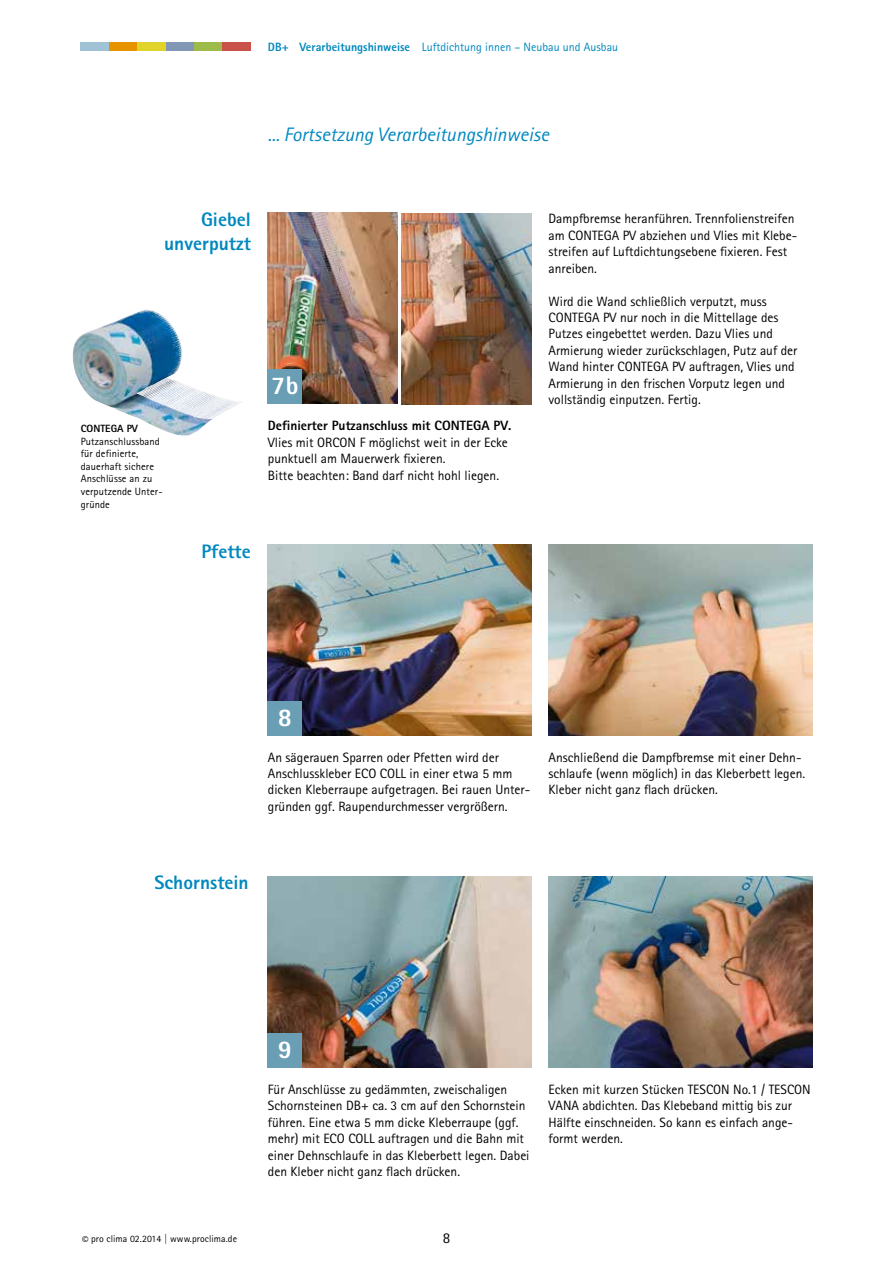
<style>
.page{position:relative;width:893px;height:1263px;background:#fff}
.page>*{position:absolute;margin:0;border:0;box-sizing:border-box;transform-origin:0 0}
.t1{font:800 25.5px "Rotis Sans Serif Pro";color:#fff}
.t2{font:italic 19.5px "Rotis Sans Serif Pro";color:#0088bf}
.t3{font:800 19.5px/23.5px "Rotis Sans Serif Pro";color:#0088bf;text-align:right}
.t4{font:15px "Rotis Sans Serif Pro";color:#000}
.t5{font:13.5px/16.5px "Rotis Sans Serif Pro";color:#000}
.t6{font:800 13.5px "Rotis Sans Serif Pro";color:#000}
.t7{font:12px "Rotis Sans Serif Pro";color:#0088bf}
.t8{font:10.5px/12.6px "Rotis Sans Serif Pro";letter-spacing:.01em;color:#000}
.t9{font:800 10.5px "Rotis Sans Serif Pro";color:#000}
.t10{font:9.75px "Rotis Sans Serif Pro";letter-spacing:.01em;color:#000}
.s1{font-weight:800}
.s2{font-size:12.75px}
</style>
<div class="page">
<div style="left:81px;top:43px;width:28px;height:8px;background:#9fc3d5"></div>
<div style="left:109px;top:43px;width:28px;height:8px;background:#e79300"></div>
<div style="left:137px;top:43px;width:29px;height:8px;background:#e0d42a"></div>
<div style="left:166px;top:43px;width:28px;height:8px;background:#8197b5"></div>
<div style="left:194px;top:43px;width:29px;height:8px;background:#9ebb4a"></div>
<div style="left:223px;top:43px;width:28px;height:8px;background:#c8524a"></div>
<img style="left:268px;top:876px;width:263px;height:191px">
<img style="left:268px;top:544px;width:263px;height:192px">
<img style="left:549px;top:876px;width:263px;height:191px">
<img style="left:549px;top:544px;width:263px;height:192px">
<img style="left:268px;top:213px;width:130px;height:191px">
<img style="left:402px;top:213px;width:129px;height:192px">
<div style="left:268px;top:370px;width:34px;height:34px;background:#6a9eb5"></div>
<div style="left:268px;top:702px;width:34px;height:34px;background:#6a9eb5"></div>
<div style="left:268px;top:1033px;width:34px;height:34px;background:#6a9eb5"></div>
<img style="left:73px;top:309px;width:168px;height:127px">
<p class="t7" style="left:268px;top:40px;width:352px"><span class="s1">DB+ Verarbeitungshinweise</span> Luftdichtung innen – Neubau und Ausbau</p>
<h2 class="t2" style="left:268px;top:123px;width:283px">... Fortsetzung Verarbeitungshinweise</h2>
<h2 class="t3" style="left:164px;top:208px;width:88px">Giebel unverputzt</h2>
<p class="t5" style="left:549px;top:210px;width:250px">Dampfbremse heranführen. Trennfolienstreifen am CONTEGA PV abziehen und Vlies mit Klebe&shy;streifen auf Luftdichtungsebene fixieren. Fest anreiben.</p>
<p class="t5" style="left:549px;top:293px;width:250px">Wird die Wand schließlich verputzt, muss CONTEGA PV nur noch in die Mittellage des Putzes eingebettet werden. Dazu Vlies und Armierung wieder zurückschlagen, Putz auf der Wand hinter CONTEGA PV auftragen, Vlies und Armierung in den frischen Vorputz legen und vollständig einputzen. Fertig.</p>
<h1 class="t1" style="left:271px;top:369px;width:29px">7b</h1>
<p class="t9" style="left:81px;top:422px;width:59px">CONTEGA PV</p>
<p class="t8" style="left:81px;top:435px;width:83px">Putzanschlussband für definierte, dauerhaft sichere<br>Anschlüsse an zu verputzende Unter&shy;gründe</p>
<p class="t6" style="left:268px;top:417px;width:245px">Definierter Putzanschluss mit CONTEGA PV.</p>
<p class="t5" style="left:268px;top:434px;width:241px">Vlies mit ORCON F möglichst weit in der Ecke punktuell am Mauerwerk fixieren.<br>Bitte beachten: Band darf nicht hohl liegen.</p>
<h2 class="t3" style="left:201px;top:539px;width:51px">Pfette</h2>
<h1 class="t1" style="left:278px;top:701px;width:16px">8</h1>
<p class="t5" style="left:268px;top:749px;width:264px">An sägerauen Sparren oder Pfetten wird der Anschlusskleber ECO COLL in einer etwa 5 mm dicken Kleberraupe aufgetragen. Bei rauen Unter&shy;gründen ggf. Raupendurchmesser vergrößern.</p>
<p class="t5" style="left:548px;top:749px;width:258px">Anschließend die Dampfbremse mit einer Dehn&shy;schlaufe (wenn möglich) in das Kleberbett legen.<br>Kleber nicht ganz flach drücken.</p>
<h2 class="t3" style="left:154px;top:871px;width:96px">Schornstein</h2>
<h1 class="t1" style="left:278px;top:1033px;width:16px">9</h1>
<p class="t5" style="left:268px;top:1081px;width:263px">Für Anschlüsse zu gedämmten, zweischaligen Schornsteinen DB+ ca. 3 cm auf den Schornstein führen. Eine etwa 5 mm dicke Kleberraupe (ggf. mehr) mit ECO COLL auftragen und die Bahn mit einer Dehnschlaufe in das Kleberbett legen. Dabei den Kleber nicht ganz flach drücken.</p>
<p class="t5" style="left:548px;top:1081px;width:264px">Ecken mit kurzen Stücken TESCON No.1 / TESCON VANA abdichten. Das Klebeband mittig bis zur Hälfte einschneiden. So kann es einfach ange&shy;formt werden.</p>
<p class="t10" style="left:82px;top:1233px;width:156px"><span class="s2">©</span> pro clima 02.2014 | www.proclima.de</p>
<p class="t4" style="left:443px;top:1229px;width:9px">8</p>
</div>
